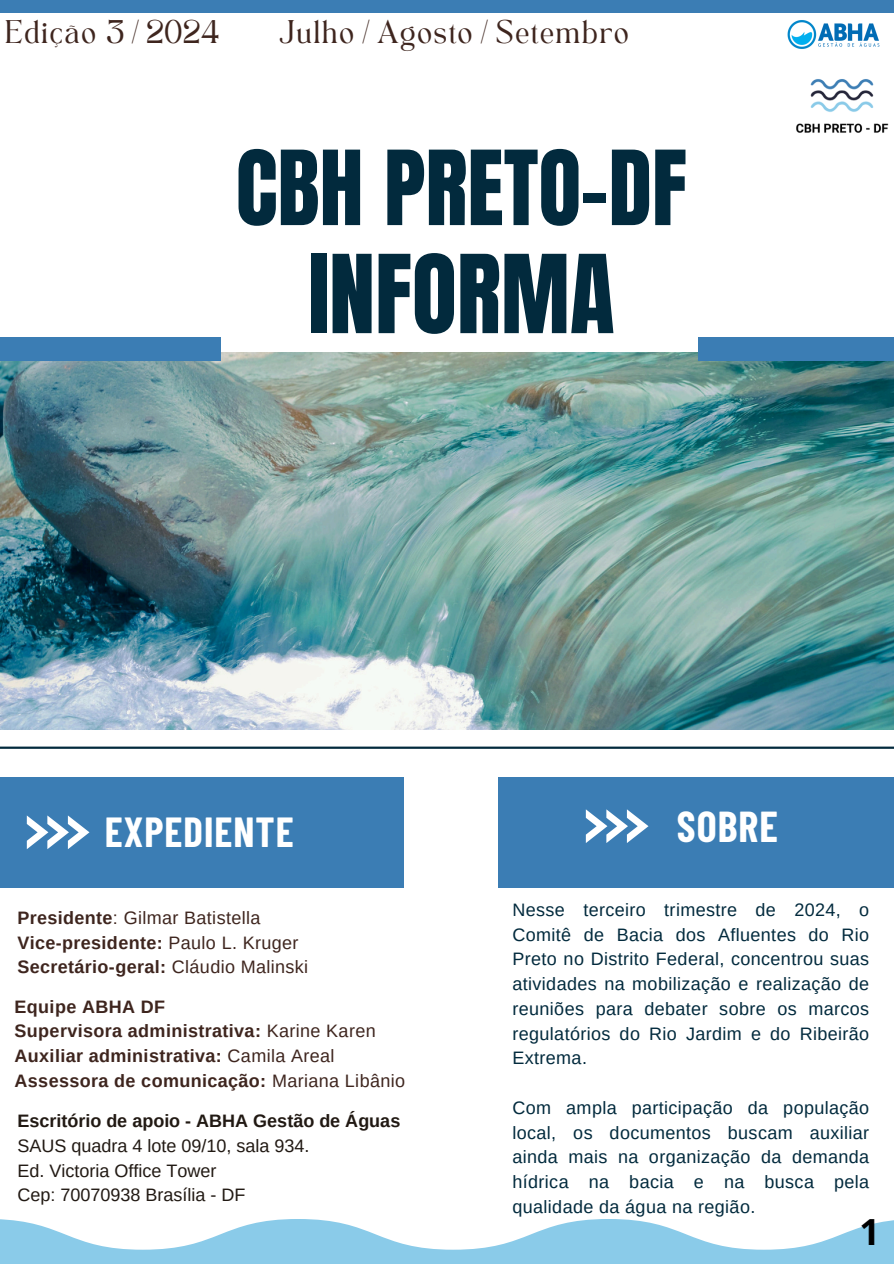
<style>
.page{position:relative;width:894px;height:1264px;background:#fff}
.page>*{position:absolute;margin:0;border:0;box-sizing:border-box;transform-origin:0 0}
.t1{font:92.4px "Anton";color:#022a3d}
.t2{font:87.9px "Anton";color:#022a3d}
.t3{font:700 42.3px "Barlow Condensed";letter-spacing:.025em;color:#fff}
.t4{font:700 41.1px "Barlow Condensed";letter-spacing:.025em;color:#fff}
.t5{font:700 36px "Open Sans";color:#000}
.t6{font:22.95px "TAN Angleton";color:#3e251e}
.t7{font:18px/24.8px "Arimo";letter-spacing:.02em;color:#022a3d;text-align:justify}
.t8{font:700 18px "Arimo";letter-spacing:.02em;color:#3e251e}
.t9{font:700 18px/24.8px "Arimo";color:#211913}
.t10{font:18px "Arimo";color:#211913}
.t11{font:18px "Arimo";letter-spacing:.02em;color:#3e251e}
.s1{font-weight:700}
.s2{font-weight:400}
</style>
<div class="page">
<div style="left:0;top:777px;width:403px;height:110px;background:#3b7db4"></div>
<img style="left:0;top:352px;width:893px;height:377px">
<div style="left:0;top:337px;width:220px;height:24px;background:#3b7db4"></div>
<div style="left:698px;top:337px;width:195px;height:24px;background:#3b7db4"></div>
<div style="left:497px;top:777px;width:396px;height:110px;background:#3b7db4"></div>
<svg style="left:27px;top:815px;width:62px;height:34px"></svg>
<div style="left:0;top:0;width:893px;height:12px;background:#3b7db4"></div>
<hr style="left:0;top:746px;width:893px;height:2px;background:#022a3d">
<svg style="left:585px;top:809px;width:63px;height:34px"></svg>
<img style="left:796px;top:79px;width:93px;height:54px">
<img style="left:777px;top:12px;width:111px;height:37px">
<svg style="left:0;top:1219px;width:893px;height:44px"></svg>
<h2 class="t6" style="left:5px;top:19px;width:217px">Edição 3/2024</h2>
<p class="t6" style="left:279px;top:19px;width:352px">Julho/Agosto/Setembro</p>
<h1 class="t2" style="left:236px;top:125px;width:452px">CBH PRETO-DF</h1>
<h1 class="t1" style="left:308px;top:228px;width:308px">INFORMA</h1>
<p class="t4" style="left:105px;top:805px;width:190px">EXPEDIENTE</p>
<p class="t11" style="left:17px;top:907px;width:244px"><span class="s1">Presidente</span>: Gilmar Batistella</p>
<p class="t8" style="left:17px;top:932px;width:283px">Vice-presidente: <span class="s2">Paulo L. Kruger</span></p>
<p class="t8" style="left:17px;top:957px;width:292px">Secretário-geral: <span class="s2">Cláudio Malinski</span></p>
<p class="t8" style="left:15px;top:996px;width:152px">Equipe ABHA DF</p>
<p class="t8" style="left:15px;top:1021px;width:362px">Supervisora administrativa: <span class="s2">Karine Karen</span></p>
<p class="t8" style="left:15px;top:1045px;width:321px">Auxiliar administrativa: <span class="s2">Camila Areal</span></p>
<p class="t8" style="left:15px;top:1070px;width:392px">Assessora de comunicação: <span class="s2">Mariana Libânio</span></p>
<p class="t9" style="left:17px;top:1108px;width:384px">Escritório de apoio - ABHA Gestão de Águas<br><span class="s2">SAUS quadra 4 lote 09/10, sala 934.</span></p>
<p class="t10" style="left:17px;top:1160px;width:200px">Ed. Victoria Office Tower</p>
<p class="t10" style="left:17px;top:1185px;width:229px">Cep: 70070938 Brasília - DF</p>
<h3 class="t3" style="left:676px;top:800px;width:103px">SOBRE</h3>
<h2 class="t7" style="left:512px;top:897px;width:358px">Nesse terceiro trimestre de 2024, o Comitê de Bacia dos Afluentes do Rio Preto no Distrito Federal, concentrou suas atividades na mobilização e realização de reuniões para debater sobre os marcos regulatórios do Rio Jardim e do Ribeirão Extrema.</h2>
<p class="t7" style="left:512px;top:1095px;width:358px">Com ampla participação da população local, os documentos buscam auxiliar ainda mais na organização da demanda hídrica na bacia e na busca pela qualidade da água na região.</p>
<p class="t5" style="left:859px;top:1206px;width:22px">1</p>
</div>
